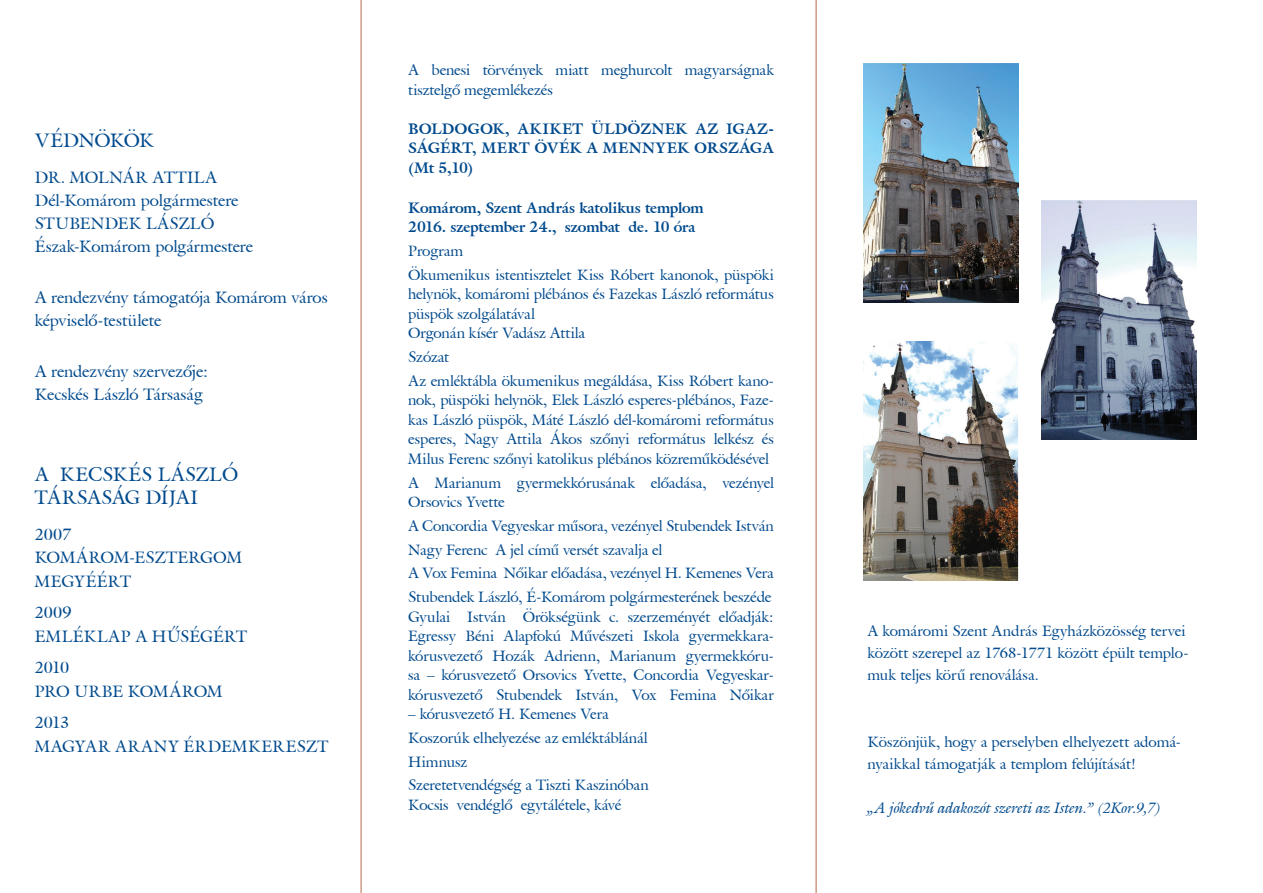
<style>
.page{position:relative;width:1263px;height:893px;background:#fff}
.page>*{position:absolute;margin:0;border:0;box-sizing:border-box;transform-origin:0 0}
.t1{font:19.5px/23.2px "Joulliard";letter-spacing:-.005em;color:#004a8d}
.t2{font:19.5px "Joulliard";letter-spacing:-.035em;color:#004a8d}
.t3{font:16.5px/23.2px "Joulliard";letter-spacing:-.005em;color:#004a8d}
.t4{font:15px/19.5px "Joulliard";letter-spacing:-.01em;color:#004a8d}
.t5{font:700 15px/19.5px "Joulliard";letter-spacing:-.01em;color:#004a8d;text-align:justify}
.t6{font:italic 15px "Joulliard";letter-spacing:.005em;color:#004a8d}
</style>
<div class="page">
<hr style="left:816px;top:0;width:1px;height:893px;background:#b86849">
<hr style="left:361px;top:0;width:1px;height:893px;background:#b86849">
<img style="left:1041px;top:201px;width:155px;height:239px">
<img style="left:863px;top:64px;width:156px;height:239px">
<img style="left:863px;top:341px;width:156px;height:239px">
<h1 class="t2" style="left:35px;top:127px;width:121px">VÉDNÖKÖK</h1>
<p class="t3" style="left:35px;top:165px;width:220px">DR. MOLNÁR ATTILA<br>Dél-Komárom polgármestere<br>STUBENDEK LÁSZLÓ<br>Észak-Komárom polgármestere</p>
<p class="t3" style="left:35px;top:285px;width:295px">A rendezvény támogatója Komárom város képviselõ-testülete</p>
<p class="t3" style="left:35px;top:359px;width:175px">A rendezvény szervezõje:<br>Kecskés László Társaság</p>
<h1 class="t1" style="left:35px;top:462px;width:205px">A KECSKÉS LÁSZLÓ<br>TÁRSASÁG DÍJAI</h1>
<p class="t3" style="left:35px;top:522px;width:209px">2007<br>KOMÁROM-ESZTERGOM<br>MEGYÉÉRT</p>
<p class="t3" style="left:35px;top:601px;width:214px">2009<br>EMLÉKLAP A HÛSÉGÉRT</p>
<p class="t3" style="left:35px;top:656px;width:190px">2010<br>PRO URBE KOMÁROM</p>
<p class="t3" style="left:35px;top:711px;width:295px">2013<br>MAGYAR ARANY ÉRDEMKERESZT</p>
<p class="t4" style="left:408px;top:60px;width:367px">A benesi törvények miatt meghurcolt magyarságnak tisztelgõ megemlékezés</p>
<p class="t5" style="left:408px;top:118px;width:367px">BOLDOGOK, AKIKET ÜLDÖZNEK AZ IGAZ-SÁGÉRT, MERT ÖVÉK A MENNYEK ORSZÁGA (Mt 5,10)</p>
<p class="t5" style="left:408px;top:198px;width:297px">Komárom, Szent András katolikus templom<br>2016. szeptember 24., szombat de. 10 óra</p>
<p class="t4" style="left:408px;top:239px;width:367px;line-height:23.7px">Program<br>Ökumenikus istentisztelet Kiss Róbert kanonok, püspöki</p>
<p class="t4" style="left:408px;top:284px;width:367px">helynök, komáromi plébános és Fazekas László református püspök szolgálatával<br>Orgonán kísér Vadász Attila</p>
<p class="t4" style="left:408px;top:345px;width:367px;line-height:23.7px">Szózat<br>Az emléktábla ökumenikus megáldása, Kiss Róbert kano-</p>
<p class="t4" style="left:408px;top:390px;width:367px;text-align:justify">nok, püspöki helynök, Elek László esperes-plébános, Faze&shy;kas László püspök, Máté László dél-komáromi református esperes, Nagy Attila Ákos szõnyi református lelkész és Milus Ferenc szõnyi katolikus plébános közremûködésével</p>
<p class="t4" style="left:408px;top:472px;width:367px">A Marianum gyermekkórusának elõadása, vezényel<br>Orsovics Yvette</p>
<p class="t4" style="left:408px;top:514px;width:367px;line-height:23.7px">A Concordia Vegyeskar mûsora, vezényel Stubendek István Nagy Ferenc A jel címû versét szavalja el<br>A Vox Femina Nõikar elõadása, vezényel H. Kemenes Vera Stubendek László, É-Komárom polgármesterének beszéde</p>
<p class="t4" style="left:408px;top:606px;width:367px;text-align:justify">Gyulai István Örökségünk c. szerzeményét elõadják:<br>Egressy Béni Alapfokú Mûvészeti Iskola gyermekkara&shy;kórusvezetõ Hozák Adrienn, Marianum gyermekkóru&shy;sa – kórusvezetõ Orsovics Yvette, Concordia Vegyeskar&shy;kórusvezetõ Stubendek István, Vox Femina Nõikar</p>
<p class="t4" style="left:408px;top:702px;width:242px;line-height:23.7px">– kórusvezetõ H. Kemenes Vera<br>Koszorúk elhelyezése az emléktáblánál<br>Himnusz<br>Szeretetvendégség a Tiszti Kaszinóban</p>
<p class="t4" style="left:408px;top:795px;width:215px">Kocsis vendéglõ egytálétele, kávé</p>
<p class="t4" style="left:867px;top:620px;width:322px;line-height:22px">A komáromi Szent András Egyházközösség tervei között szerepel az 1768-1771 között épült templo&shy;muk teljes körû renoválása.</p>
<p class="t4" style="left:867px;top:730px;width:315px;line-height:22px">Köszönjük, hogy a perselyben elhelyezett adomá&shy;nyaikkal támogatják a templom felújítását!</p>
<p class="t6" style="left:867px;top:798px;width:296px">„A jókedvû adakozót szereti az Isten.” (2Kor.9,7)</p>
</div>
